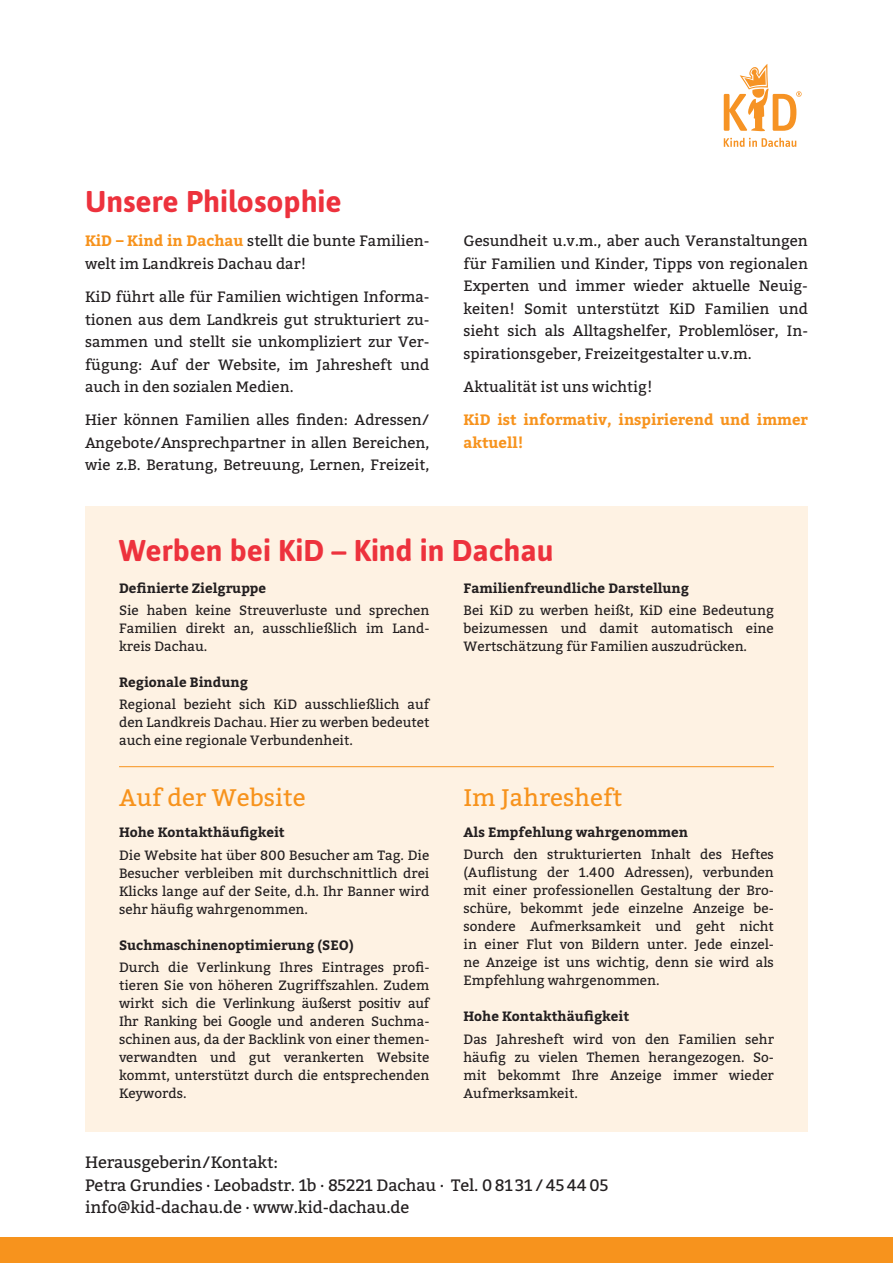
<style>
.page{position:relative;width:893px;height:1263px;background:#fff}
.page>*{position:absolute;margin:0;border:0;box-sizing:border-box;transform-origin:0 0}
.t1{font:700 30px "Asap";color:#ed323d}
.t2{font:24px "Bitter";color:#f7931d}
.t3{font:16.5px/22.5px "Bitter";letter-spacing:-.01em;color:#231f20}
.t4{font:15px/22.5px "Bitter";color:#231f20;text-align:justify}
.t5{font:700 15px/22.5px "Bitter";color:#f7931d}
.t6{font:13.5px/18px "Bitter";color:#231f20;text-align:justify}
.t7{font:700 13.5px "Bitter";color:#231f20}
.s1{font-weight:700;color:#f7931d}
</style>
<div class="page">
<div style="left:85px;top:506px;width:723px;height:625px;background:#fef2e3"></div>
<div style="left:0;top:1237px;width:893px;height:26px;background:#f7931d"></div>
<hr style="left:119px;top:766px;width:655px;height:1px;background:#f7931d">
<svg style="left:724px;top:138px;width:72px;height:9px"></svg>
<svg style="left:724px;top:64px;width:77px;height:68px"></svg>
<h1 class="t1" style="left:85px;top:182px;width:258px">Unsere Philosophie</h1>
<p class="t4" style="left:85px;top:229px;width:346px"><span class="s1">KiD – Kind in Dachau</span> stellt die bunte Familien&shy;welt im Landkreis Dachau dar !</p>
<p class="t4" style="left:85px;top:285px;width:346px">KiD führt alle für Familien wichtigen Informa&shy;tionen aus dem Landkreis gut strukturiert zu&shy;sammen und stellt sie unkompliziert zur Ver&shy;fügung: Auf der Website, im Jahresheft und auch in den sozialen Medien.</p>
<p class="t4" style="left:85px;top:408px;width:346px">Hier können Familien alles finden: Adressen/ Angebote/Ansprechpartner in allen Bereichen, wie z.B. Beratung, Betreuung, Lernen, Freizeit,</p>
<p class="t4" style="left:463px;top:229px;width:346px">Gesundheit u.v.m., aber auch Veranstaltungen für Familien und Kinder, Tipps von regionalen Experten und immer wieder aktuelle Neuig&shy;keiten ! Somit unterstützt KiD Familien und sieht sich als Alltagshelfer, Problemlöser, In&shy;spirationsgeber, Freizeitgestalter u.v.m.</p>
<p class="t4" style="left:463px;top:375px;width:190px">Aktualität ist uns wichtig !</p>
<p class="t5" style="left:463px;top:409px;width:346px">KiD ist informativ, inspirierend und immer aktuell !</p>
<h1 class="t1" style="left:119px;top:530px;width:436px">Werben bei KiD – Kind in Dachau</h1>
<p class="t7" style="left:119px;top:579px;width:149px">Definierte Zielgruppe</p>
<p class="t6" style="left:119px;top:601px;width:312px">Sie haben keine Streuverluste und sprechen Familien direkt an, ausschließlich im Land&shy;kreis Dachau.</p>
<p class="t7" style="left:119px;top:674px;width:130px">Regionale Bindung</p>
<p class="t6" style="left:119px;top:695px;width:312px">Regional bezieht sich KiD ausschließlich auf den Landkreis Dachau. Hier zu werben bedeutet auch eine regionale Verbundenheit.</p>
<h2 class="t2" style="left:119px;top:780px;width:188px">Auf der Website</h2>
<p class="t7" style="left:119px;top:824px;width:167px">Hohe Kontakthäufigkeit</p>
<p class="t6" style="left:119px;top:845px;width:312px">Die Website hat über 800 Besucher am Tag. Die Besucher verbleiben mit durchschnittlich drei Klicks lange auf der Seite, d.h. Ihr Banner wird sehr häufig wahrgenommen.</p>
<p class="t7" style="left:119px;top:936px;width:236px">Suchmaschinenoptimierung (SEO)</p>
<p class="t6" style="left:119px;top:957px;width:312px">Durch die Verlinkung Ihres Eintrages profi&shy;tieren Sie von höheren Zugriffszahlen. Zudem wirkt sich die Verlinkung äußerst positiv auf Ihr Ranking bei Google und anderen Suchma&shy;schinen aus, da der Backlink von einer themen&shy;verwandten und gut verankerten Website kommt, unterstützt durch die entsprechenden Keywords.</p>
<p class="t7" style="left:463px;top:579px;width:227px">Familienfreundliche Darstellung</p>
<p class="t6" style="left:463px;top:601px;width:312px">Bei KiD zu werben heißt, KiD eine Bedeutung beizumessen und damit automatisch eine Wertschätzung für Familien auszudrücken.</p>
<h2 class="t2" style="left:463px;top:780px;width:160px">Im Jahresheft</h2>
<p class="t7" style="left:463px;top:824px;width:226px">Als Empfehlung wahrgenommen</p>
<p class="t6" style="left:463px;top:845px;width:312px">Durch den strukturierten Inhalt des Heftes (Auflistung der 1.400 Adressen), verbunden mit einer professionellen Gestaltung der Bro&shy;schüre, bekommt jede einzelne Anzeige be&shy;sondere Aufmerksamkeit und geht nicht in einer Flut von Bildern unter. Jede einzel&shy;ne Anzeige ist uns wichtig, denn sie wird als Empfehlung wahrgenommen.</p>
<p class="t7" style="left:463px;top:1008px;width:167px">Hohe Kontakthäufigkeit</p>
<p class="t6" style="left:463px;top:1029px;width:312px">Das Jahresheft wird von den Familien sehr häufig zu vielen Themen herangezogen. So&shy;mit bekommt Ihre Anzeige immer wieder Aufmerksamkeit.</p>
<p class="t3" style="left:85px;top:1151px;width:525px">Herausgeberin / Kontakt:<br>Petra Grundies · Leobadstr. 1b · 85221 Dachau · Tel. 0 81 31 / 45 44 05 info@kid-dachau.de · www.kid-dachau.de</p>
</div>
